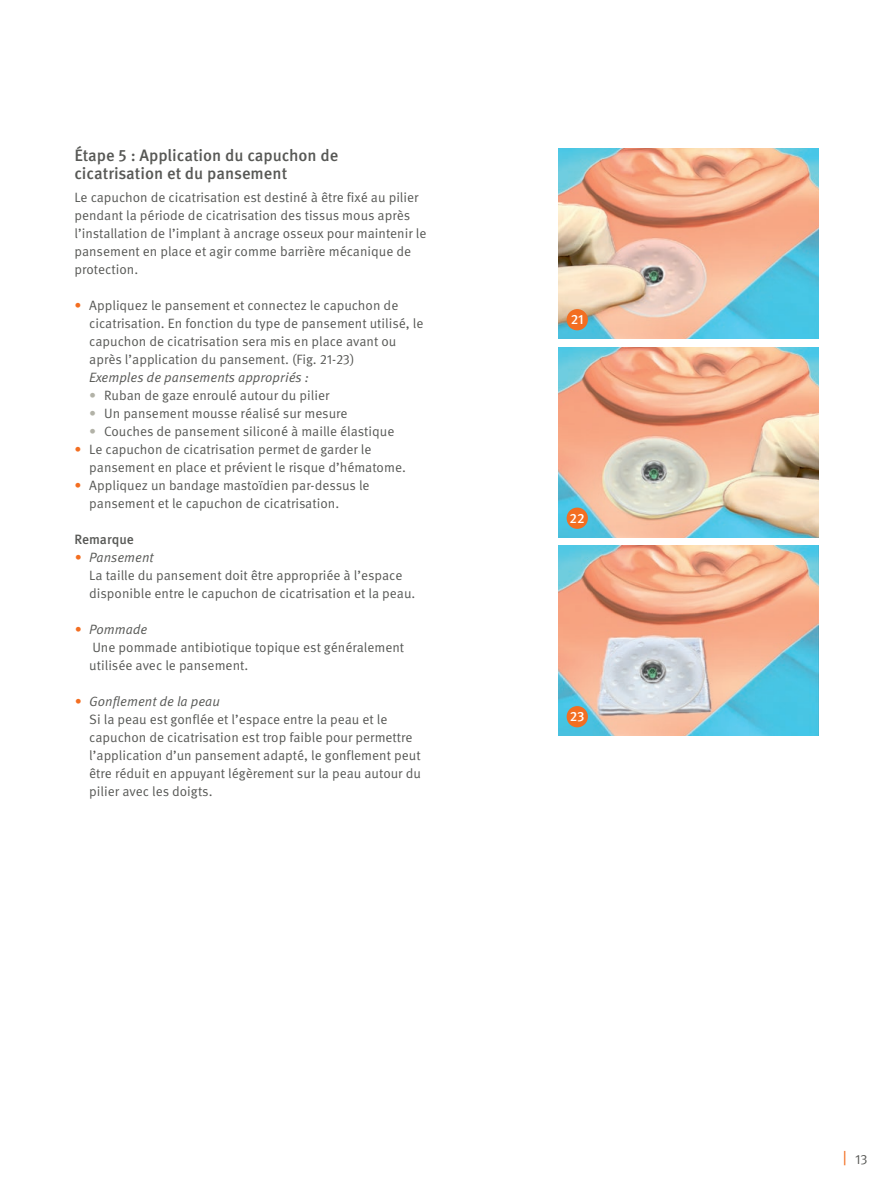
<style>
.page{position:relative;width:893px;height:1191px;background:#fff}
.page>*{position:absolute;margin:0;border:0;box-sizing:border-box;transform-origin:0 0}
.t1{font:500 16.5px/18px "Meta Pro OM";color:#575855}
.t2{font:13.5px/18px "Meta Pro OM";color:#575855}
.t3{font:italic 13.5px "Meta Pro OM";color:#575855}
.t4{font:500 13.5px "Meta Pro OM";color:#575855}
.t5{font:500 13.5px "Meta Pro OM";color:#fff}
.s1{color:#f36e21}
.s2{color:#b2b2a7}
.s3{font-style:italic;color:#f36e21}
.s4{font-style:italic}
</style>
<div class="page">
<img style="left:558px;top:149px;width:261px;height:190px">
<img style="left:558px;top:546px;width:261px;height:190px">
<img style="left:558px;top:347px;width:261px;height:190px">
<div style="left:567px;top:309px;width:21px;height:21px;background:#f36e21;border-radius:50%"></div>
<div style="left:567px;top:706px;width:21px;height:21px;background:#f36e21;border-radius:50%"></div>
<div style="left:567px;top:507px;width:21px;height:22px;background:#f36e21;border-radius:50%"></div>
<p class="t1" style="left:74px;top:147px;width:265px">Étape 5 : Application du capuchon de cicatrisation et du pansement</p>
<p class="t2" style="left:74px;top:188px;width:354px">Le capuchon de cicatrisation est destiné à être fixé au pilier pendant la période de cicatrisation des tissus mous après l’installation de l’implant à ancrage osseux pour maintenir le pansement en place et agir comme barrière mécanique de protection.</p>
<p class="t2" style="left:89px;top:296px;width:336px;text-indent:-15px"><span class="s1">•</span> Appliquez le pansement et connectez le capuchon de cicatrisation. En fonction du type de pansement utilisé, le capuchon de cicatrisation sera mis en place avant ou après l’application du pansement. (Fig. 21-23)</p>
<p class="t3" style="left:89px;top:369px;width:221px">Exemples de pansements appropriés :</p>
<p class="t2" style="left:89px;top:386px;width:242px"><span class="s2">•</span> Ruban de gaze enroulé autour du pilier</p>
<p class="t2" style="left:89px;top:404px;width:260px"><span class="s2">•</span> Un pansement mousse réalisé sur mesure</p>
<p class="t2" style="left:89px;top:422px;width:307px"><span class="s2">•</span> Couches de pansement siliconé à maille élastique</p>
<p class="t2" style="left:89px;top:440px;width:318px;text-indent:-15px"><span class="s1">•</span> Le capuchon de cicatrisation permet de garder le pansement en place et prévient le risque d’hématome.</p>
<p class="t2" style="left:89px;top:476px;width:282px;text-indent:-15px"><span class="s1">•</span> Appliquez un bandage mastoïdien par-dessus le pansement et le capuchon de cicatrisation.</p>
<p class="t4" style="left:74px;top:530px;width:61px">Remarque</p>
<p class="t2" style="left:89px;top:548px;width:328px;text-indent:-15px"><span class="s3">•</span> <span class="s4">Pansement<br></span>La taille du pansement doit être appropriée à l’espace disponible entre le capuchon de cicatrisation et la peau.</p>
<p class="t2" style="left:89px;top:620px;width:316px;text-indent:-15px"><span class="s3">•</span> <span class="s4">Pommade<br></span>Une pommade antibiotique topique est généralement utilisée avec le pansement.</p>
<p class="t2" style="left:89px;top:692px;width:333px;text-indent:-15px"><span class="s3">•</span> <span class="s4">Gonflement de la peau<br></span>Si la peau est gonflée et l’espace entre la peau et le capuchon de cicatrisation est trop faible pour permettre l’application d’un pansement adapté, le gonflement peut être réduit en appuyant légèrement sur la peau autour du pilier avec les doigts.</p>
<p class="t5" style="left:571px;top:311px;width:14px">21</p>
<p class="t5" style="left:570px;top:510px;width:17px">22</p>
<p class="t5" style="left:570px;top:708px;width:16px">23</p>
<p class="t2" style="left:855px;top:1150px;width:14px">13</p>
</div>
